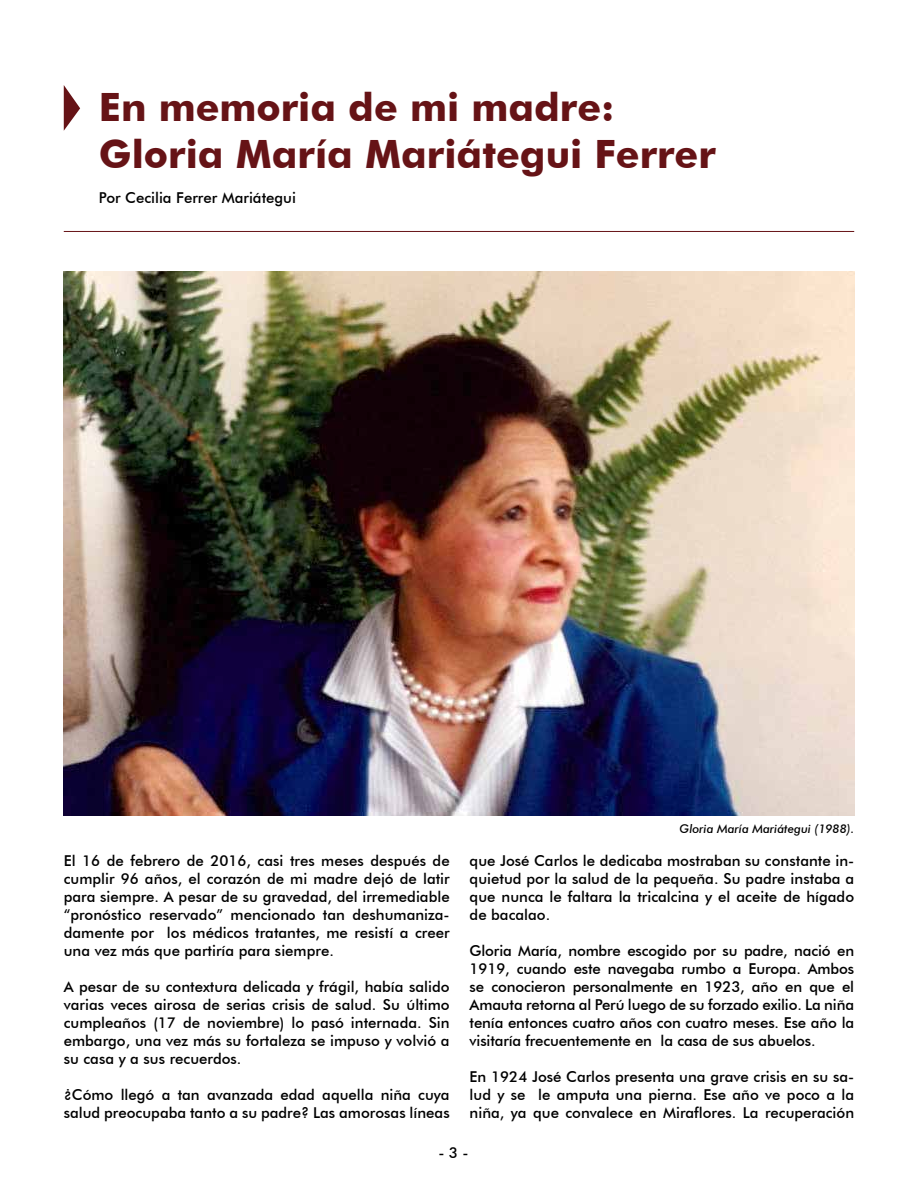
<style>
.page{position:relative;width:918px;height:1188px;background:#fff}
.page>*{position:absolute;margin:0;border:0;box-sizing:border-box;transform-origin:0 0}
.t1{font:700 39px/46.8px "Futura BT";color:#661316}
.t2{font:500 15px/18px "Futura BT";color:#000;text-align:justify}
.t3{font:italic 500 12px "Futura BT";color:#000}
</style>
<div class="page">
<hr style="left:64px;top:231px;width:790px;height:1px;background:#661316">
<svg style="left:64px;top:85px;width:16px;height:46px"></svg>
<img style="left:64px;top:271px;width:790px;height:545px">
<h1 class="t1" style="left:99px;top:83px;width:618px">En memoria de mi madre:<br>Gloria María Mariátegui Ferrer</h1>
<p class="t2" style="left:99px;top:188px;width:199px">Por Cecilia Ferrer Mariátegui</p>
<p class="t2" style="left:64px;top:852px;width:387px">El 16 de febrero de 2016, casi tres meses después de cumplir 96 años, el corazón de mi madre dejó de latir para siempre. A pesar de su gravedad, del irremediable “pronóstico reservado” mencionado tan deshumaniza&shy;damente por los médicos tratantes, me resistí a creer una vez más que partiría para siempre.</p>
<p class="t2" style="left:64px;top:978px;width:387px">A pesar de su contextura delicada y frágil, había salido varias veces airosa de serias crisis de salud. Su último cumpleaños (17 de noviembre) lo pasó internada. Sin embargo, una vez más su fortaleza se impuso y volvió a su casa y a sus recuerdos.</p>
<p class="t2" style="left:64px;top:1086px;width:387px">¿Cómo llegó a tan avanzada edad aquella niña cuya salud preocupaba tanto a su padre? Las amorosas líneas</p>
<p class="t3" style="left:680px;top:821px;width:176px">Gloria María Mariátegui (1988).</p>
<p class="t2" style="left:470px;top:852px;width:386px">que José Carlos le dedicaba mostraban su constante in&shy;quietud por la salud de la pequeña. Su padre instaba a que nunca le faltara la tricalcina y el aceite de hígado de bacalao.</p>
<p class="t2" style="left:470px;top:942px;width:386px">Gloria María, nombre escogido por su padre, nació en 1919, cuando este navegaba rumbo a Europa. Ambos se conocieron personalmente en 1923, año en que el Amauta retorna al Perú luego de su forzado exilio. La niña tenía entonces cuatro años con cuatro meses. Ese año la visitaría frecuentemente en la casa de sus abuelos.</p>
<p class="t2" style="left:470px;top:1068px;width:386px">En 1924 José Carlos presenta una grave crisis en su sa&shy;lud y se le amputa una pierna. Ese año ve poco a la niña, ya que convalece en Miraflores. La recuperación</p>
<p class="t2" style="left:438px;top:1144px;width:32px">- 3 -</p>
</div>
